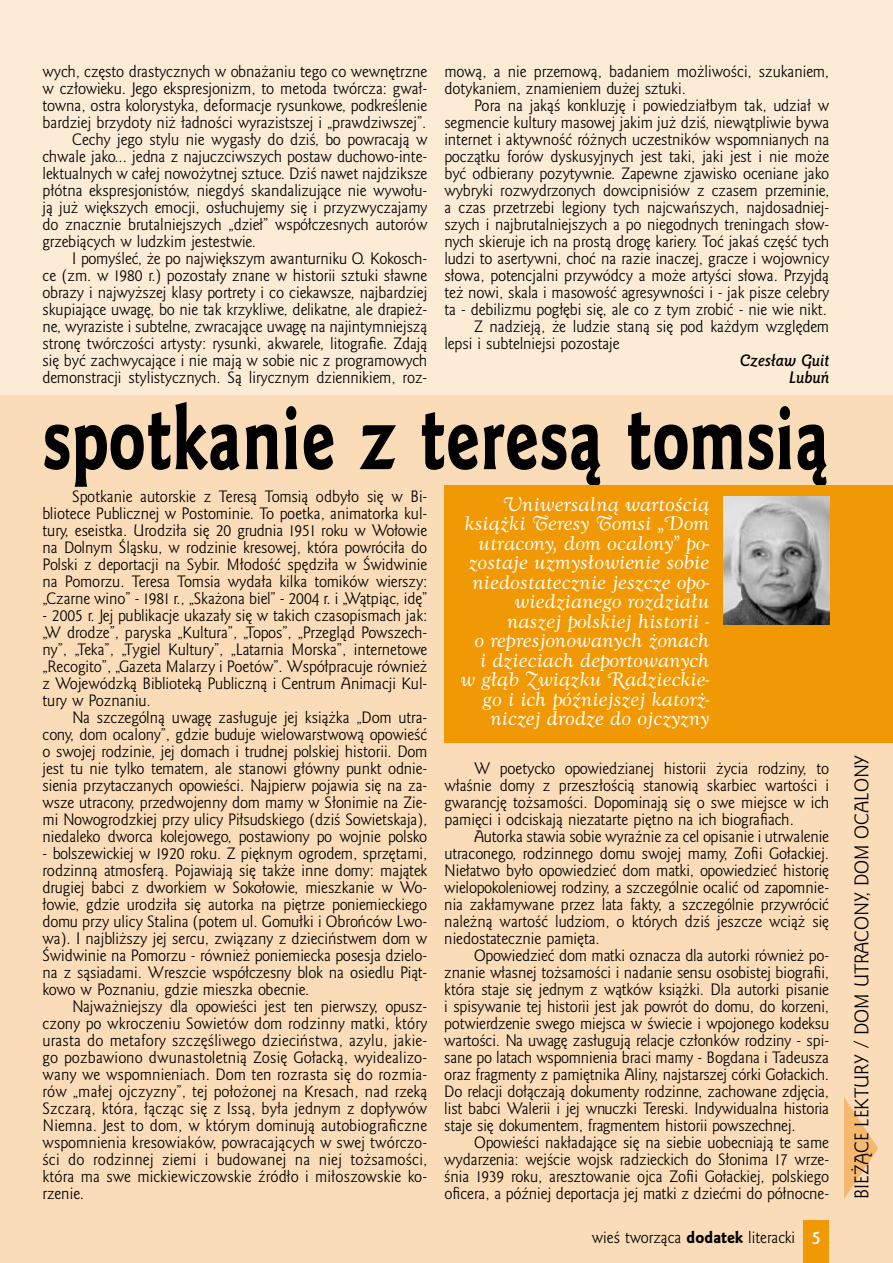
<style>
.page{position:relative;width:893px;height:1263px;background:#fcebd5}
.page>*{position:absolute;margin:0;border:0;box-sizing:border-box;transform-origin:0 0}
.t1{font:81.9px "Goldy EFN Heavy";letter-spacing:.01em;color:#000;scale:.77 1}
.t2{font:18px/19.5px "Goldy Swash EFN";color:#fff;text-align:right}
.t3{font:18px "Goldy EFN";color:#000}
.t4{font:15px/17px "Goldy EFN";color:#000}
.t5{font:15px "Goldy EFN";letter-spacing:-.03em;color:#000}
.t6{font:15px "Goldy EFN";letter-spacing:-.02em;color:#000}
.t7{font:italic 700 15px/17px "Goldy EFN";color:#000;text-align:right}
.s1{font-family:"Goldy EFN Heavy"}
.s2{font-weight:700;font-size:16.5px;color:#fff}
</style>
<div class="page">
<div style="left:0;top:395px;width:893px;height:868px;background:#fbdcb8"></div>
<svg style="left:844px;top:1097px;width:34px;height:102px"></svg>
<div style="left:444px;top:485px;width:449px;height:258px;background:#f19904"></div>
<img style="left:723px;top:497px;width:106px;height:127px">
<div style="left:804px;top:1220px;width:25px;height:43px;background:#f19904"></div>
<p class="t4" style="left:43px;top:63px;width:386px">wych, często drastycznych w obnażaniu tego co wewnętrzne</p>
<p class="t4" style="left:43px;top:80px;width:386px">w człowieku. Jego ekspresjonizm, to metoda twórcza: gwał-</p>
<p class="t4" style="left:43px;top:97px;width:386px">towna, ostra kolorystyka, deformacje rysunkowe, podkreślenie</p>
<p class="t4" style="left:43px;top:114px;width:385px">bardziej brzydoty niż ładności wyrazistszej i „prawdziwszej”.</p>
<p class="t6" style="left:72px;top:130px;width:357px">Cechy jego stylu nie wygasły do dziś, bo powracają w</p>
<p class="t5" style="left:43px;top:147px;width:386px">chwale jako... jedna z najuczciwszych postaw duchowo-inte-</p>
<p class="t4" style="left:43px;top:165px;width:386px">lektualnych w całej nowożytnej sztuce. Dziś nawet najdziksze</p>
<p class="t4" style="left:43px;top:182px;width:386px">płótna ekspresjonistów, niegdyś skandalizujące nie wywołu-</p>
<p class="t4" style="left:43px;top:199px;width:386px">ją już większych emocji, osłuchujemy się i przyzwyczajamy</p>
<p class="t4" style="left:43px;top:216px;width:386px">do znacznie brutalniejszych „dzieł” współczesnych autorów</p>
<p class="t4" style="left:43px;top:233px;width:215px">grzebiących w ludzkim jestestwie.</p>
<p class="t4" style="left:43px;top:250px;width:18px">I</p>
<p class="t4" style="left:444px;top:63px;width:386px">mową, a nie przemową, badaniem możliwości, szukaniem, dotykaniem, znamieniem dużej sztuki.</p>
<p class="t4" style="left:444px;top:97px;width:386px;text-indent:30px">Pora na jakąś konkluzję i powiedziałbym tak, udział w segmencie kultury masowej jakim już dziś, niewątpliwie bywa internet i aktywność różnych uczestników wspomnianych na początku forów dyskusyjnych jest taki, jaki jest i nie może być odbierany pozytywnie. Zapewne zjawisko oceniane jako wybryki rozwydrzonych dowcipnisiów z czasem przeminie, a czas przetrzebi legiony tych najcwańszych, najdosadniej&shy;szych i najbrutalniejszych a po niegodnych treningach słow&shy;nych skieruje ich na prostą drogę kariery. Toć jakaś część tych ludzi to asertywni, choć na razie inaczej, gracze i wojownicy słowa, potencjalni przywódcy a może artyści słowa. Przyjdą też nowi, skala i masowość agresywności i - jak pisze celebry ta - debilizmu pogłębi się, ale co z tym zrobić - nie wie nikt.<br>Z</p>
<p class="t4" style="left:43px;top:250px;width:387px;text-align:justify;text-indent:38px">pomyśleć, że po największym awanturniku O. Kokosch&shy;ce (zm. w 1980 r.) pozostały znane w historii sztuki sławne obrazy i najwyższej klasy portrety i co ciekawsze, najbardziej skupiające uwagę, bo nie tak krzykliwe, delikatne, ale drapież&shy;ne, wyraziste i subtelne, zwracające uwagę na najintymniejszą stronę twórczości artysty: rysunki, akwarele, litografie. Zdają się być zachwycające i nie mają w sobie nic z programowych demonstracji stylistycznych. Są lirycznym dziennikiem, roz-</p>
<p class="t4" style="left:444px;top:318px;width:386px;text-indent:45px">nadzieją, że ludzie staną się pod każdym względem lepsi i subtelniejsi pozostaje</p>
<p class="t7" style="left:740px;top:352px;width:91px">Czesław Guit<br>Lubuń</p>
<h1 class="t1" style="left:43px;top:387px;width:1023px">spotkanie z teresą tomsią</h1>
<p class="t2" style="left:460px;top:495px;width:250px">Uniwersalną wartością książki Teresy Tomsi „Dom utracony, dom ocalony” po&shy;zostaje uzmysłowienie sobie niedostatecznie jeszcze opo&shy;wiedzianego rozdziału naszej polskiej historii -<br>o represjonowanych żonach<br>i dzieciach deportowanych<br>w głąb Związku Radzieckie&shy;go i ich późniejszej katorż&shy;niczej drodze do ojczyzny</p>
<p class="t4" style="left:43px;top:488px;width:386px;text-align:justify;text-indent:37px">potkanie autorskie z Teresą Tomsią odbyło się w Bi&shy;bliotece Publicznej w Postominie. To poetka, animatorka kul&shy;tury, eseistka. Urodziła się 20 grudnia 1951 roku w Wołowie na Dolnym Śląsku, w rodzinie kresowej, która powróciła do Polski z deportacji na Sybir. Młodość spędziła w Świdwinie na Pomorzu. Teresa Tomsia wydała kilka tomików wierszy: „Czarne wino” - 1981 r., „Skażona biel” - 2004 r. i „Wątpiąc, idę”</p>
<p class="t4" style="left:43px;top:607px;width:386px">- 2005 r. Jej publikacje ukazały się w takich czasopismach jak: „W drodze”, paryska „Kultura”, „Topos”, „Przegląd Powszech&shy;ny”, „Teka”, „Tygiel Kultury”, „Latarnia Morska”, internetowe „Recogito”, „Gazeta Malarzy i Poetów”. Współpracuje również z Wojewódzką Biblioteką Publiczną i Centrum Animacji Kul&shy;tury w Poznaniu.<br>N</p>
<p class="t4" style="left:43px;top:488px;width:20px">S</p>
<p class="t4" style="left:43px;top:709px;width:386px;text-align:justify;text-indent:41px">a szczególną uwagę zasługuje jej książka „Dom utra&shy;cony, dom ocalony”, gdzie buduje wielowarstwową opowieść o swojej rodzinie, jej domach i trudnej polskiej historii. Dom jest tu nie tylko tematem, ale stanowi główny punkt odnie&shy;sienia przytaczanych opowieści. Najpierw pojawia się na za&shy;wsze utracony, przedwojenny dom mamy w Słonimie na Zie&shy;mi Nowogrodzkiej przy ulicy Piłsudskiego (dziś Sowietskaja), niedaleko dworca kolejowego, postawiony po wojnie polsko</p>
<p class="t4" style="left:43px;top:845px;width:386px">- bolszewickiej w 1920 roku. Z pięknym ogrodem, sprzętami, rodzinną atmosferą. Pojawiają się także inne domy: majątek drugiej babci z dworkiem w Sokołowie, mieszkanie w Wo&shy;łowie, gdzie urodziła się autorka na piętrze poniemieckiego domu przy ulicy Stalina (potem ul. Gomułki i Obrońców Lwo&shy;wa). I najbliższy jej sercu, związany z dzieciństwem dom w Świdwinie na Pomorzu - również poniemiecka posesja dzielo&shy;na z sąsiadami. Wreszcie współczesny blok na osiedlu Piąt&shy;kowo w Poznaniu, gdzie mieszka obecnie.<br>N</p>
<p class="t4" style="left:444px;top:760px;width:386px;text-indent:56px">poetycko opowiedzianej historii życia rodziny, to właśnie domy z przeszłością stanowią skarbiec wartości i gwarancję tożsamości. Dopominają się o swe miejsce w ich pamięci i odciskają niezatarte piętno na ich biografiach.<br>A</p>
<p class="t4" style="left:444px;top:760px;width:24px">W</p>
<p class="t4" style="left:444px;top:829px;width:386px;text-indent:39px">utorka stawia sobie wyraźnie za cel opisanie i utrwalenie utraconego, rodzinnego domu swojej mamy, Zofii Gołackiej.<br>N iełatwo było opowiedzieć dom matki, opowiedzieć historię wielopokoleniowej rodziny, a szczególnie ocalić od zapomnie&shy;nia zakłamywane przez lata fakty, a szczególnie przywrócić należną wartość ludziom, o których dziś jeszcze wciąż się niedostatecznie pamięta.<br>O</p>
<p class="t4" style="left:444px;top:948px;width:386px;text-indent:41px">powiedzieć dom matki oznacza dla autorki również po&shy;znanie własnej tożsamości i nadanie sensu osobistej biografii, która staje się jednym z wątków książki. Dla autorki pisanie i spisywanie tej historii jest jak powrót do domu, do korzeni, potwierdzenie swego miejsca w świecie i wpojonego kodeksu wartości. Na uwagę zasługują relacje członków rodziny - spi&shy;sane po latach wspomnienia braci mamy - Bogdana i Tadeusza oraz fragmenty z pamiętnika Aliny, najstarszej córki Gołackich.<br>Do relacji dołączają dokumenty rodzinne, zachowane zdjęcia, list babci Walerii i jej wnuczki Tereski. I ndywidualna historia staje się dokumentem, fragmentem historii powszechnej.<br>O</p>
<p class="t4" style="left:42px;top:999px;width:386px;text-align:justify;text-indent:41px">ajważniejszy dla opowieści jest ten pierwszy, opusz&shy;czony po wkroczeniu Sowietów dom rodzinny matki, który urasta do metafory szczęśliwego dzieciństwa, azylu, jakie&shy;go pozbawiono dwunastoletnią Zosię Gołacką, wyidealizo&shy;wany we wspomnieniach. Dom ten rozrasta się do rozmia&shy;rów „małej ojczyzny”, tej położonej na Kresach, nad rzeką Szczarą, która, łącząc się z I ssą, była jednym z dopływów N iemna. Jest to dom, w którym dominują autobiograficzne wspomnienia kresowiaków, powracających w swej twórczo&shy;ści do rodzinnej ziemi i budowanej na niej tożsamości, która ma swe mickiewiczowskie źródło i miłoszowskie ko&shy;rzenie.</p>
<p class="t4" style="left:444px;top:1135px;width:386px;text-align:justify;text-indent:41px">powieści nakładające się na siebie uobecniają te same wydarzenia: wejście wojsk radzieckich do Słonima 17 wrze&shy;śnia 1939 roku, aresztowanie ojca Zofii Gołackiej, polskiego oficera, a później deportacja jej matki z dziećmi do północne-</p>
<p class="t4" style="left:592px;top:1230px;width:231px">wieś tworząca <span class="s1">dodatek</span> literacki <span class="s2">5</span></p>
<p class="t3" style="left:851px;top:1199px;width:446px;rotate:-90deg">b ieżąc e lektu ry / dom utracony, dom ocalony</p>
</div>
